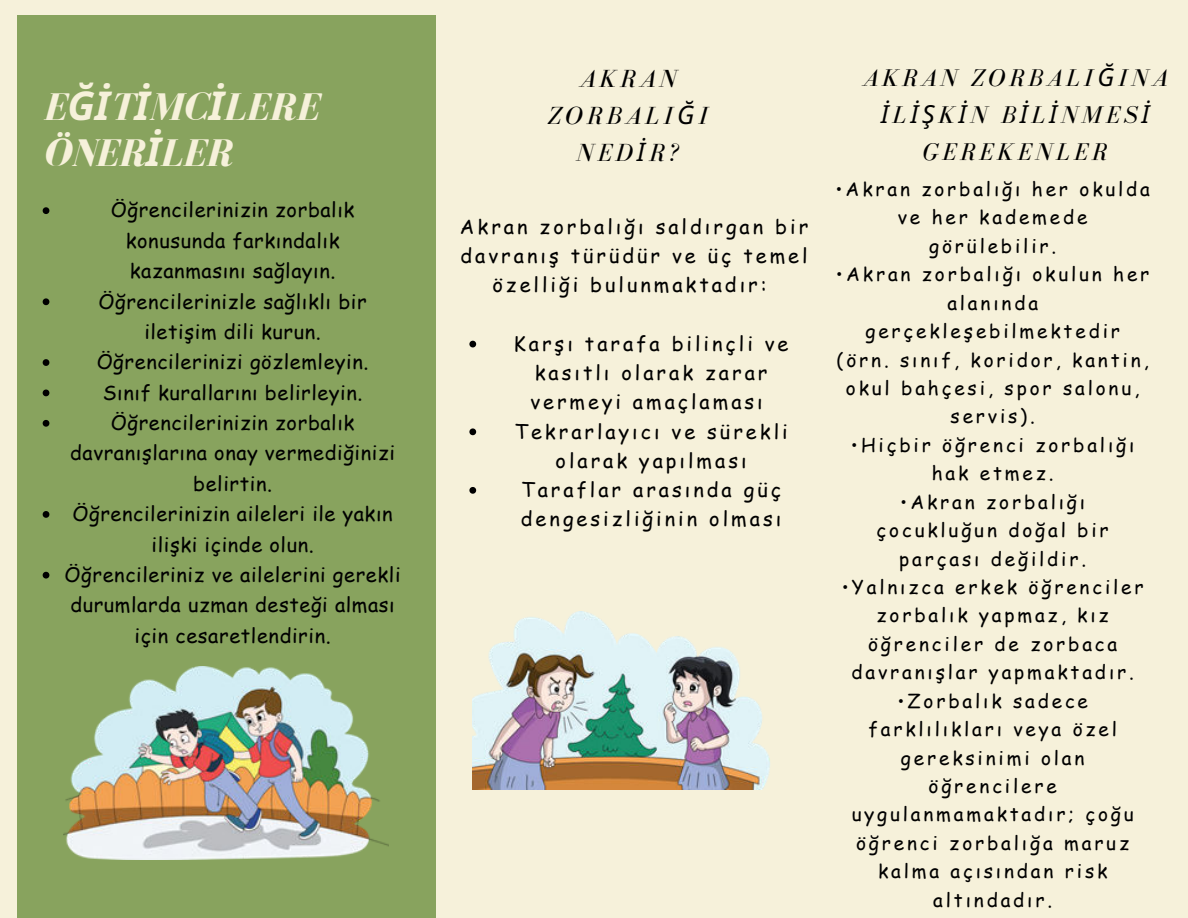
<style>
.page{position:relative;width:1188px;height:918px;background:#f6f1da}
.page>*{position:absolute;margin:0;border:0;box-sizing:border-box;transform-origin:0 0}
.t1{font:italic 700 39.75px/46.8px "Bodoni FLF";color:#f6f1da}
.t2{font:italic 25.5px/37.2px "Bodoni FLF";letter-spacing:.15em;color:#000;text-align:center}
.t3{font:italic 24.9px/37.2px "Bodoni FLF";letter-spacing:.15em;color:#000;text-align:center}
.t4{font:20.1px/30.3px "Comic Sans MS";letter-spacing:.03em;color:#000;text-align:center}
.t5{font:19.95px/29.2px "Comic Sans MS";letter-spacing:.15em;color:#000;text-align:center}
.t6{font:19.05px/28.5px "Comic Sans MS";letter-spacing:.15em;color:#000;text-align:center}
.s1{font-family:"Noto Sans"}
</style>
<div class="page">
<div style="left:17px;top:15px;width:418px;height:903px;background:#88a35e"></div>
<img style="left:64px;top:667px;width:325px;height:192px">
<img style="left:473px;top:612px;width:297px;height:178px">
<svg style="left:43px;top:207px;width:6px;height:7px"></svg>
<svg style="left:43px;top:298px;width:6px;height:7px"></svg>
<svg style="left:43px;top:359px;width:6px;height:7px"></svg>
<svg style="left:43px;top:390px;width:6px;height:6px"></svg>
<svg style="left:43px;top:420px;width:6px;height:7px"></svg>
<svg style="left:43px;top:511px;width:6px;height:7px"></svg>
<svg style="left:43px;top:572px;width:6px;height:7px"></svg>
<svg style="left:469px;top:341px;width:7px;height:6px"></svg>
<svg style="left:469px;top:428px;width:7px;height:7px"></svg>
<svg style="left:469px;top:487px;width:7px;height:7px"></svg>
<h1 class="t1" style="left:44px;top:84px;width:278px">E<span class="s1">Ğİ</span>T<span class="s1">İ</span>MC<span class="s1">İ</span>LERE<br>ÖNER<span class="s1">İ</span>LER</h1>
<p class="t4" style="left:65px;top:194px;width:337px">Öğrencilerinizin zorbalık konusunda farkındalık<br>kazanmasını sağlayın.<br>Öğrencilerinizle sağlıklı bir iletişim dili kurun.<br>Öğrencilerinizi gözlemleyin.<br>Sınıf kurallarını belirleyin.<br>Öğrencilerinizin zorbalık davranışlarına onay vermediğinizi belirtin.<br>Öğrencilerinizin aileleri ile yakın ilişki içinde olun.<br>Öğrencileriniz ve ailelerini gerekli durumlarda uzman desteği alması için cesaretlendirin.</p>
<h2 class="t2" style="left:548px;top:60px;width:162px">AKRAN<br>ZORBALI<span class="s1">Ğ</span>I<br>NED<span class="s1">İ</span>R?</h2>
<p class="t5" style="left:460px;top:211px;width:350px">Akran zorbalığı saldırgan bir davranış türüdür ve üç temel özelliği bulunmaktadır:</p>
<p class="t5" style="left:514px;top:328px;width:276px">Karşı tarafa bilinçli ve kasıtlı olarak zarar vermeyi amaçlaması<br>Tekrarlayıcı ve sürekli olarak yapılması<br>Taraflar arasında güç dengesizliğinin olması</p>
<h3 class="t3" style="left:863px;top:60px;width:307px">AKRAN ZORBALI<span class="s1">Ğ</span>INA<br><span class="s1">İ</span>L<span class="s1">İŞ</span>K<span class="s1">İ</span>N B<span class="s1">İ</span>L<span class="s1">İ</span>NMES<span class="s1">İ<br></span>GEREKENLER</h3>
<p class="t6" style="left:835px;top:174px;width:316px">•Akran zorbalığı her okulda ve her kademede görülebilir.</p>
<p class="t6" style="left:836px;top:260px;width:315px">•Akran zorbalığı okulun her alanında gerçekleşebilmektedir<br>(örn. sınıf, koridor, kantin, okul bahçesi, spor salonu, servis).</p>
<p class="t6" style="left:851px;top:430px;width:285px">•Hiçbir öğrenci zorbalığı hak etmez.</p>
<p class="t6" style="left:877px;top:487px;width:234px">•Akran zorbalığı çocukluğun doğal bir parçası değildir.</p>
<p class="t6" style="left:842px;top:572px;width:303px">•Yalnızca erkek öğrenciler zorbalık yapmaz, kız öğrenciler de zorbaca davranışlar yapmaktadır.</p>
<p class="t6" style="left:852px;top:686px;width:283px">•Zorbalık sadece farklılıkları veya özel gereksinimi olan öğrencilere uygulanmamaktadır; çoğu öğrenci zorbalığa maruz kalma açısından risk altındadır.</p>
</div>
